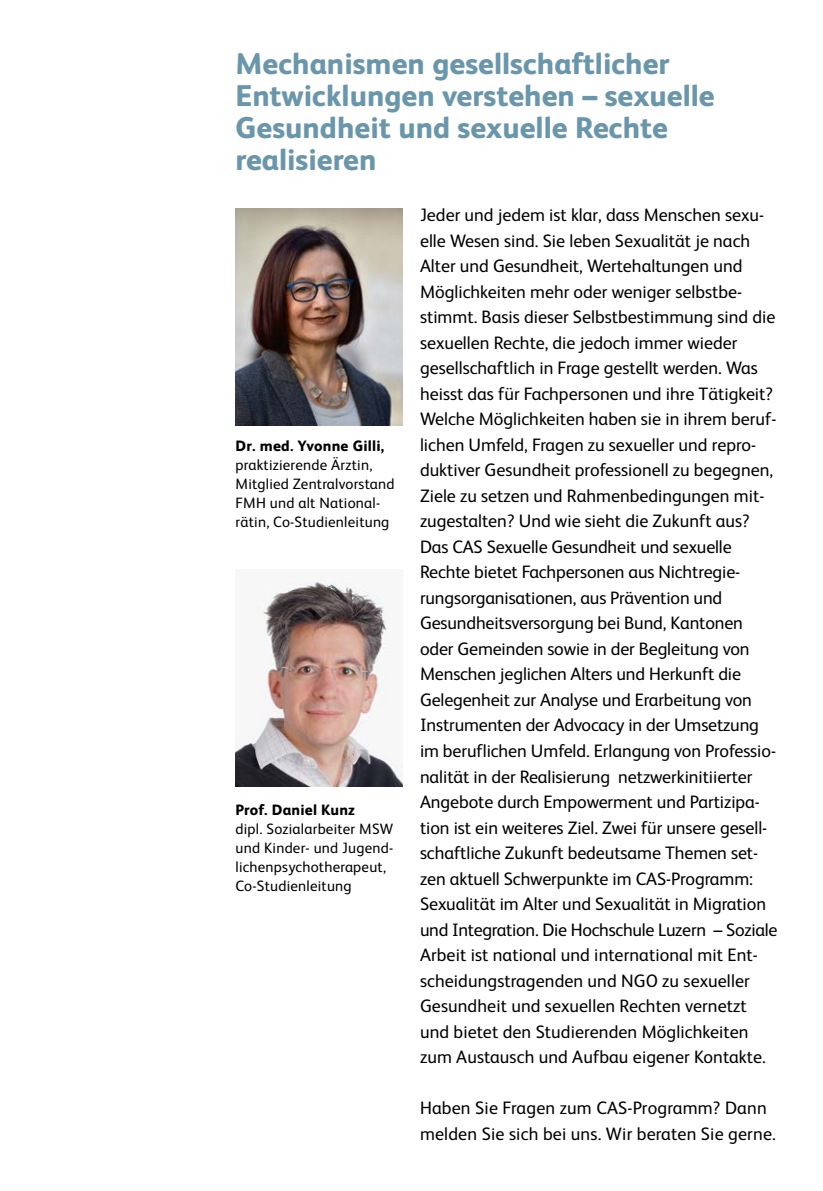
<style>
.page{position:relative;width:823px;height:1191px;background:#fff}
.page>*{position:absolute;margin:0;border:0;box-sizing:border-box;transform-origin:0 0}
.t1{font:800 30px/31.8px "FS Albert";color:#6a96ac}
.t2{font:18px/25.6px "FS Albert";color:#000}
.t3{font:15px/19.2px "FS Albert";letter-spacing:.015em;color:#000}
.t4{font:800 15px "FS Albert";letter-spacing:.015em;color:#000}
</style>
<div class="page">
<img style="left:235px;top:208px;width:168px;height:217px">
<img style="left:235px;top:582px;width:168px;height:204px">
<h1 class="t1" style="left:235px;top:47px;width:480px">Mechanismen gesellschaftlicher<br>Entwicklungen verstehen – sexuelle<br>Gesundheit und sexuelle Rechte realisieren</h1>
<p class="t2" style="left:420px;top:201px;width:359px">Jeder und jedem ist klar, dass Menschen sexu&shy;elle Wesen sind. Sie leben Sexualität je nach Alter und Gesundheit, Wertehaltungen und Möglichkeiten mehr oder weniger selbstbe&shy;stimmt. Basis dieser Selbstbestimmung sind die sexuellen Rechte, die jedoch immer wieder gesellschaftlich in Frage gestellt werden. Was heisst das für Fachpersonen und ihre Tätigkeit?<br>Welche Möglichkeiten haben sie in ihrem beruf&shy;lichen Umfeld, Fragen zu sexueller und repro&shy;duktiver Gesundheit professionell zu begegnen, Ziele zu setzen und Rahmenbedingungen mit&shy;zugestalten? Und wie sieht die Zukunft aus?<br>Das CAS Sexuelle Gesundheit und sexuelle Rechte bietet Fachpersonen aus Nichtregie&shy;rungsorganisationen, aus Prävention und Gesundheitsversorgung bei Bund, Kantonen oder Gemeinden sowie in der Begleitung von Menschen jeglichen Alters und Herkunft die Gelegenheit zur Analyse und Erarbeitung von Instrumenten der Advocacy in der Umsetzung im beruflichen Umfeld. Erlangung von Professio&shy;nalität in der Realisierung netzwerkinitiierter Angebote durch Empowerment und Partizipa&shy;tion ist ein weiteres Ziel. Zwei für unsere gesell&shy;schaftliche Zukunft bedeutsame Themen set&shy;zen aktuell Schwerpunkte im CAS-Programm:<br>Sexualität im Alter und Sexualität in Migration und Integration. Die Hochschule Luzern – Soziale Arbeit ist national und international mit Ent&shy;scheidungstragenden und NGO zu sexueller Gesundheit und sexuellen Rechten vernetzt und bietet den Studierenden Möglichkeiten zum Austausch und Aufbau eigener Kontakte.</p>
<p class="t2" style="left:420px;top:1094px;width:357px">Haben Sie Fragen zum CAS-Programm? Dann melden Sie sich bei uns. Wir beraten Sie gerne.</p>
<p class="t4" style="left:235px;top:435px;width:150px">Dr. med. Yvonne Gilli,</p>
<p class="t3" style="left:235px;top:454px;width:160px">praktizierende Ärztin,<br>Mitglied Zentralvorstand<br>FMH und alt National&shy;rätin, Co-Studienleitung</p>
<p class="t4" style="left:235px;top:798px;width:121px">Prof. Daniel Kunz</p>
<p class="t3" style="left:235px;top:818px;width:159px">dipl. Sozialarbeiter MSW und Kinder- und Jugend&shy;lichenpsychotherapeut,<br>Co-Studienleitung</p>
</div>
